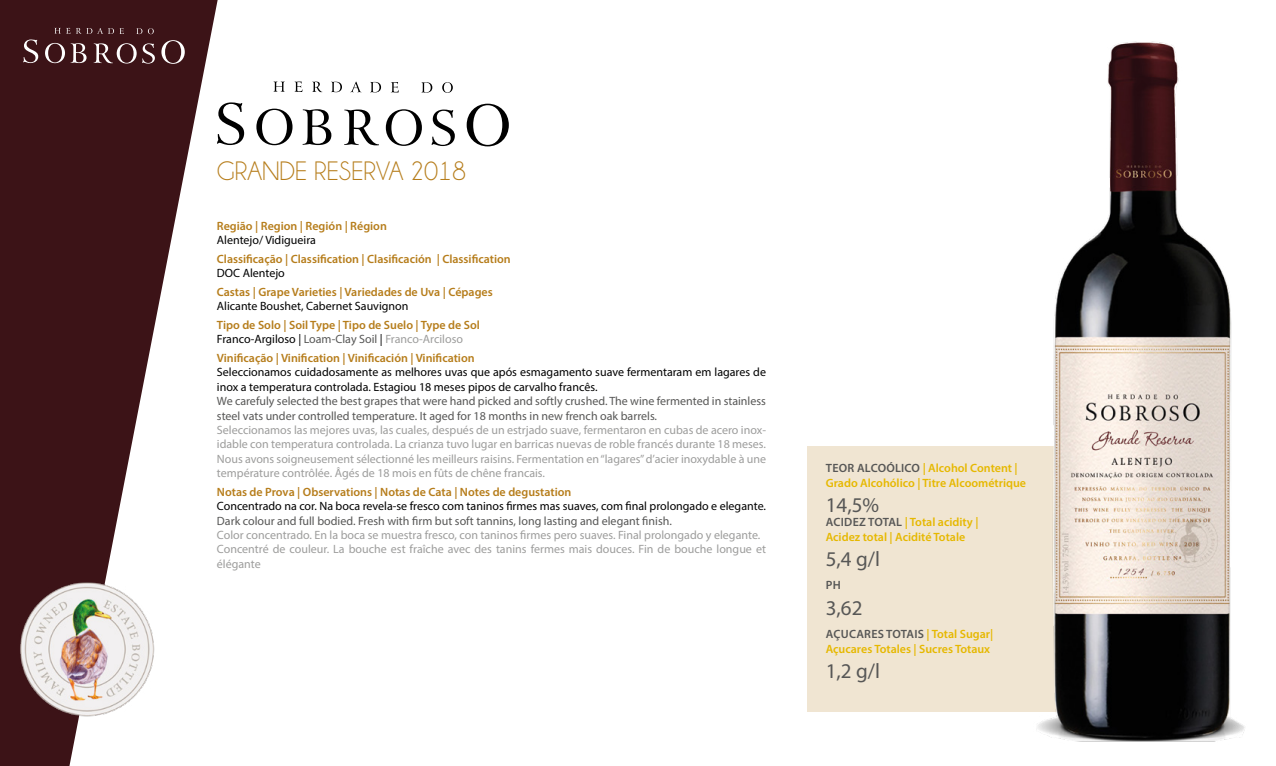
<style>
.page{position:relative;width:1276px;height:766px;background:#fff}
.page>*{position:absolute;margin:0;border:0;box-sizing:border-box;transform-origin:0 0}
.t1{font:26.85px "Champagne&Limousines";color:#b67d1b}
.t2{font:21px "Myriad Pro";color:#575756}
.t3{font:12px/14.4px "Myriad Pro";color:#9d9d9c;text-align:justify}
.t4{font:600 12px/14.4px "Myriad Pro";color:#b67d1b}
.t5{font:12px/14.4px "Myriad Pro";color:#000}
.t6{font:12px/14.4px "Myriad Pro";color:#575756}
.t7{font:600 12px/14.4px "Myriad Pro";color:#e6b800}
.t8{font:600 12px "Myriad Pro";color:#575756}
.s1{font-weight:400;color:#000}
.s2{font-weight:400;color:#575756}
.s3{font-weight:400;color:#9d9d9c}
.s4{color:#575756}
</style>
<div class="page">
<div style="left:807px;top:447px;width:334px;height:264px;background:#f0e5d2"></div>
<svg style="left:0;top:0;width:218px;height:765px;fill:#3c1317"></svg>
<svg style="left:23px;top:39px;width:15px;height:24px"></svg>
<svg style="left:45px;top:43px;width:20px;height:20px"></svg>
<svg style="left:71px;top:43px;width:16px;height:20px"></svg>
<svg style="left:94px;top:43px;width:61px;height:21px"></svg>
<svg style="left:161px;top:40px;width:24px;height:24px"></svg>
<svg style="left:54px;top:28px;width:70px;height:6px"></svg>
<svg style="left:136px;top:28px;width:6px;height:6px"></svg>
<svg style="left:148px;top:28px;width:6px;height:6px"></svg>
<svg style="left:217px;top:102px;width:27px;height:43px"></svg>
<svg style="left:256px;top:109px;width:36px;height:36px"></svg>
<svg style="left:303px;top:109px;width:28px;height:36px"></svg>
<svg style="left:344px;top:109px;width:35px;height:36px"></svg>
<svg style="left:386px;top:109px;width:36px;height:37px"></svg>
<svg style="left:431px;top:109px;width:24px;height:37px"></svg>
<svg style="left:466px;top:104px;width:43px;height:42px"></svg>
<svg style="left:273px;top:81px;width:12px;height:11px"></svg>
<svg style="left:294px;top:81px;width:9px;height:11px"></svg>
<svg style="left:312px;top:82px;width:10px;height:10px"></svg>
<svg style="left:331px;top:82px;width:11px;height:10px"></svg>
<svg style="left:350px;top:82px;width:11px;height:10px"></svg>
<svg style="left:370px;top:82px;width:11px;height:10px"></svg>
<svg style="left:391px;top:82px;width:8px;height:10px"></svg>
<svg style="left:421px;top:82px;width:11px;height:11px"></svg>
<svg style="left:442px;top:82px;width:11px;height:11px"></svg>
<img style="left:13px;top:574px;width:149px;height:149px">
<img style="left:1022px;top:42px;width:223px;height:700px">
<h1 class="t1" style="left:217px;top:157px;width:251px">GRANDE RESERVA 2018</h1>
<p class="t4" style="left:217px;top:218px;width:171px">Região | Region | Región | Région</p>
<p class="t5" style="left:217px;top:233px;width:101px">Alentejo/ Vidigueira</p>
<p class="t4" style="left:217px;top:251px;width:295px">Classificação | Classification | Clasificación | Classification</p>
<p class="t5" style="left:217px;top:266px;width:69px">DOC Alentejo</p>
<p class="t4" style="left:217px;top:284px;width:277px">Castas | Grape Varieties | Variedades de Uva | Cépages</p>
<p class="t5" style="left:217px;top:299px;width:193px">Alicante Boushet, Cabernet Sauvignon</p>
<p class="t4" style="left:217px;top:317px;width:265px">Tipo de Solo | Soil Type | Tipo de Suelo | Type de Sol<br><span class="s1">Franco-Argiloso |</span> <span class="s2">Loam-Clay Soil</span> <span class="s1">|</span> <span class="s3">Franco-Arciloso</span></p>
<p class="t4" style="left:217px;top:350px;width:259px">Vinificação | Vinification | Vinificación | Vinification</p>
<p class="t5" style="left:217px;top:365px;width:550px">Seleccionamos cuidadosamente as melhores uvas que após esmagamento suave fermentaram em lagares de inox a temperatura controlada. Estagiou 18 meses pipos de carvalho francês.</p>
<p class="t6" style="left:217px;top:393px;width:550px">We carefuly selected the best grapes that were hand picked and softly crushed. The wine fermented in stainless steel vats under controlled temperature. It aged for 18 months in new french oak barrels.</p>
<p class="t3" style="left:217px;top:422px;width:550px">Seleccionamos las mejores uvas, las cuales, después de un estrjado suave, fermentaron en cubas de acero inox&shy;idable con temperatura controlada. La crianza tuvo lugar en barricas nuevas de roble francés durante 18 meses.<br>Nous avons soigneusement sélectionné les meilleurs raisins. Fermentation en “lagares” d’acier inoxydable à une température contrôlée. Âgés de 18 mois en fûts de chêne francais.</p>
<p class="t4" style="left:217px;top:484px;width:356px">Notas de Prova | Observations | Notas de Cata | Notes de degustation</p>
<p class="t5" style="left:217px;top:498px;width:550px">Concentrado na cor. Na boca revela-se fresco com taninos firmes mas suaves, com final prolongado e elegante.</p>
<p class="t6" style="left:217px;top:513px;width:456px">Dark colour and full bodied. Fresh with firm but soft tannins, long lasting and elegant finish.</p>
<p class="t3" style="left:217px;top:527px;width:550px;text-align:left">Color concentrado. En la boca se muestra fresco, con taninos firmes pero suaves. Final prolongado y elegante.<br>Concentré de couleur. La bouche est fraîche avec des tanins fermes mais douces. Fin de bouche longue et élégante</p>
<p class="t7" style="left:826px;top:460px;width:202px"><span class="s4">TEOR ALCOÓLICO</span> | Alcohol Content |<br>Grado Alcohólico | Titre Alcoométrique</p>
<h2 class="t2" style="left:826px;top:492px;width:55px">14,5%</h2>
<p class="t7" style="left:826px;top:514px;width:154px"><span class="s4">ACIDEZ TOTAL</span> | Total acidity |<br>Acidez total | Acidité Totale</p>
<h2 class="t2" style="left:826px;top:546px;width:56px">5,4 g/l</h2>
<p class="t8" style="left:826px;top:577px;width:17px">PH</p>
<h2 class="t2" style="left:826px;top:594px;width:38px">3,62</h2>
<p class="t7" style="left:826px;top:626px;width:169px"><span class="s4">AÇUCARES TOTAIS</span> | Total Sugar|<br>Açucares Totales | Sucres Totaux</p>
<h2 class="t2" style="left:826px;top:657px;width:56px">1,2 g/l</h2>
</div>
